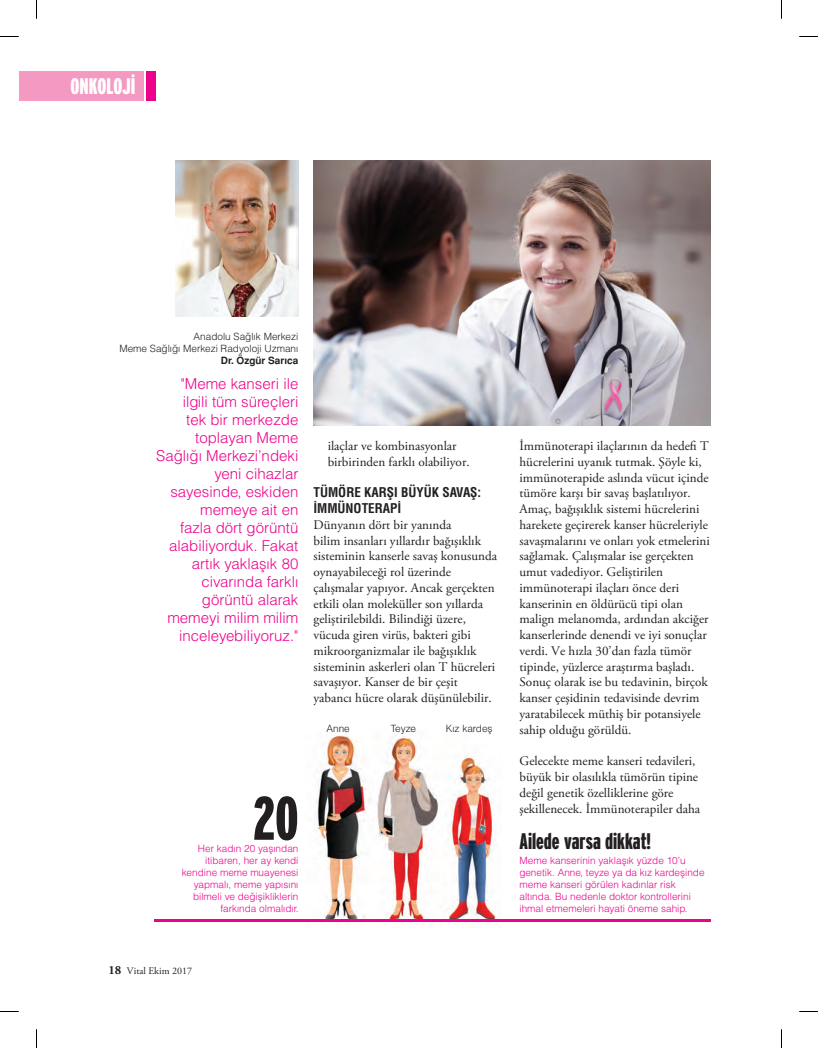
<style>
.page{position:relative;width:818px;height:1048px;background:#fff}
.page>*{position:absolute;margin:0;border:0;box-sizing:border-box;transform-origin:0 0}
.baslik_30{font:900 extra-condensed 61.25px "Interstate";color:#231f20}
.baslik_18{font:900 extra-condensed 22.5px "Interstate";color:#231f20}
.disiplin{font:900 extra-condensed 22.5px "Interstate";color:#fff}
.YENI_LAF{font:15px/18px "Helvetica Light Normal Tr";color:#ed028c;text-align:right}
.metin{font:13.12px/15.8px "Adobe Garamond Pro";color:#231f20}
.ara{font:13.12px/15.8px "Helvetica Cond Bold Tr";color:#231f20}
.kutu_metin{font:10px/12px "Helvetica Light Normal Tr";color:#ed028c;text-align:right}
.foto{font:10px "Helvetica Light Normal Tr";color:#231f20}
.kutu_metin-2{font:10px "Helvetica Light Normal Tr";color:#231f20}
.t1{font:10px "Adobe Garamond Pro";color:#231f20}
.foto-2{font:700 10px "Helvetica Tr";color:#231f20}
.s1{font-weight:700;font-size:12.5px}
</style>
<div class="page">
<img style="left:313px;top:160px;width:397px;height:265px">
<img style="left:305px;top:730px;width:196px;height:195px">
<img style="left:175px;top:160px;width:123px;height:157px">
<hr style="left:153px;top:919px;width:557px;height:2px;background:#ed028c">
<div style="left:146px;top:72px;width:10px;height:29px;background:#ed028c"></div>
<div style="left:19px;top:72px;width:124px;height:29px;background:#f499c2"></div>
<svg style="left:0;top:36px;width:19px;height:1px"></svg>
<svg style="left:799px;top:36px;width:18px;height:1px"></svg>
<svg style="left:0;top:1011px;width:19px;height:1px"></svg>
<svg style="left:799px;top:1011px;width:18px;height:1px"></svg>
<svg style="left:36px;top:0;width:1px;height:19px"></svg>
<svg style="left:36px;top:1029px;width:1px;height:18px"></svg>
<p class="disiplin" style="left:70px;top:74px;width:66px">ONKOLOJİ</p>
<p class="foto" style="left:193px;top:330px;width:106px">Anadolu Sağlık Merkezi</p>
<p class="foto" style="left:119px;top:342px;width:180px">Meme Sağlığı Merkezi Radyoloji Uzmanı</p>
<p class="foto-2" style="left:221px;top:354px;width:79px">Dr. Özgür Sarıca</p>
<p class="YENI_LAF" style="left:156px;top:374px;width:143px">"Meme kanseri ile ilgili tüm süreçleri<br>tek bir merkezde toplayan Meme<br>Sağlığı Merkezi’ndeki yeni cihazlar sayesinde, eskiden memeye ait en<br>fazla dört görüntü alabiliyorduk. Fakat artık yaklaşık 80 civarında farklı görüntü alarak memeyi milim milim inceleyebiliyoruz."</p>
<p class="metin" style="left:327px;top:438px;width:143px">ilaçlar ve kombinasyonlar birbirinden farklı olabiliyor.</p>
<p class="ara" style="left:313px;top:484px;width:169px">TÜMÖRE KARŞI BÜYÜK SAVAŞ:<br>İMMÜNOTERAPİ</p>
<p class="metin" style="left:313px;top:517px;width:185px">Dünyanın dört bir yanında<br>bilim insanları yıllardır bağışıklık sisteminin kanserle savaş konusunda oynayabileceği rol üzerinde çalışmalar yapıyor. Ancak gerçekten etkili olan moleküller son yıllarda geliştirilebildi. Bilindiği üzere, vücuda giren virüs, bakteri gibi mikroorganizmalar ile bağışıklık sisteminin askerleri olan T hücreleri savaşıyor. Kanser de bir çeşit yabancı hücre olarak düşünülebilir.</p>
<p class="kutu_metin-2" style="left:326px;top:722px;width:25px">Anne</p>
<p class="kutu_metin-2" style="left:390px;top:722px;width:27px">Teyze</p>
<p class="kutu_metin-2" style="left:445px;top:722px;width:48px">Kız kardeş</p>
<p class="baslik_30" style="left:253px;top:784px;width:47px">20</p>
<p class="kutu_metin" style="left:182px;top:841px;width:118px">Her kadın 20 yaşından itibaren, her ay kendi kendine meme muayenesi yapmalı, meme yapısını bilmeli ve değişikliklerin farkında olmalıdır.</p>
<p class="t1" style="left:108px;top:965px;width:85px"><span class="s1">18</span> Vital Ekim 2017</p>
<p class="metin" style="left:519px;top:438px;width:192px">İmmünoterapi ilaçlarının da hedefi T hücrelerini uyanık tutmak. Şöyle ki, immünoterapide aslında vücut içinde tümöre karşı bir savaş başlatılıyor.<br>Amaç, bağışıklık sistemi hücrelerini harekete geçirerek kanser hücreleriyle savaşmalarını ve onları yok etmelerini sağlamak. Çalışmalar ise gerçekten umut vadediyor. Geliştirilen immünoterapi ilaçları önce deri kanserinin en öldürücü tipi olan malign melanomda, ardından akciğer kanserlerinde denendi ve iyi sonuçlar verdi. Ve hızla 30’dan fazla tümör tipinde, yüzlerce araştırma başladı.<br>Sonuç olarak ise bu tedavinin, birçok kanser çeşidinin tedavisinde devrim yaratabilecek müthiş bir potansiyele sahip olduğu görüldü.</p>
<p class="metin" style="left:519px;top:753px;width:182px">Gelecekte meme kanseri tedavileri, büyük bir olasılıkla tümörün tipine değil genetik özelliklerine göre şekillenecek. İmmünoterapiler daha</p>
<p class="baslik_18" style="left:519px;top:828px;width:133px">Ailede varsa dikkat!</p>
<p class="kutu_metin" style="left:519px;top:854px;width:186px;text-align:left">Meme kanserinin yaklaşık yüzde 10’u genetik. Anne, teyze ya da kız kardeşinde meme kanseri görülen kadınlar risk altında. Bu nedenle doktor kontrollerini ihmal etmemeleri hayati öneme sahip.</p>
</div>
